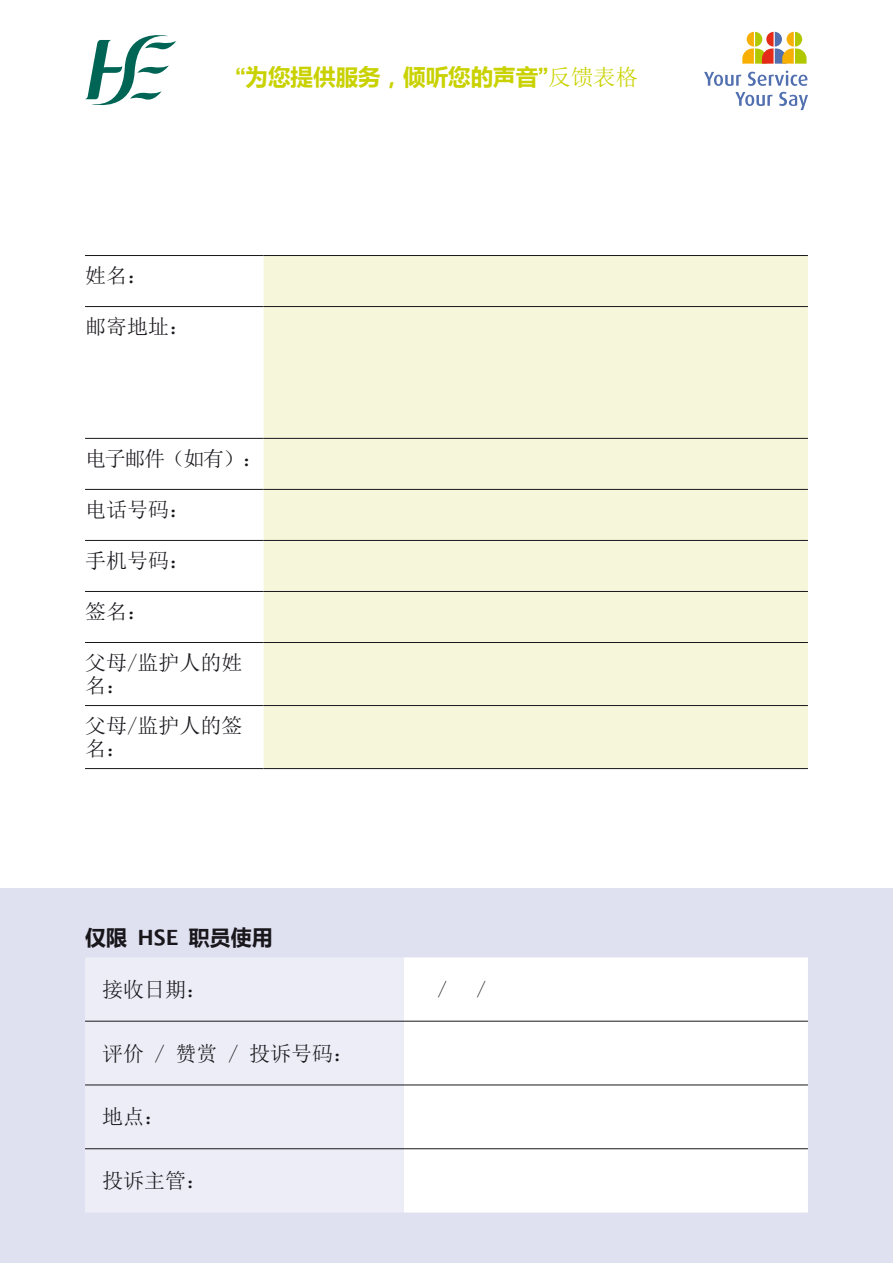
<style>
.page{position:relative;width:893px;height:1263px;background:#fff}
.page>*{position:absolute;margin:0;border:0;box-sizing:border-box;transform-origin:0 0}
.t1{font:700 22.5px "Sim Sun";color:#c9d200}
.t2{font:21px/22.5px "Sim Sun";color:#1a171c}
.Head_4_-_web{font:700 21px "Sim Sun";color:#1a171c}
.t3{font:19.5px "Sim Sun";color:#1a171c}
.s1{font-weight:400}
</style>
<div class="page">
<div style="left:0;top:889px;width:893px;height:374px;background:#dfe1f0"></div>
<svg style="left:85px;top:35px;width:91px;height:71px"></svg>
<svg style="left:704px;top:72px;width:37px;height:14px"></svg>
<svg style="left:748px;top:71px;width:60px;height:15px"></svg>
<svg style="left:735px;top:92px;width:38px;height:14px"></svg>
<svg style="left:779px;top:92px;width:29px;height:18px"></svg>
<svg style="left:742px;top:32px;width:64px;height:32px"></svg>
<div style="left:85px;top:958px;width:319px;height:254px;background:#ecedf6"></div>
<div style="left:404px;top:957px;width:404px;height:255px;background:#fff"></div>
<hr style="left:85px;top:1021px;width:319px;height:1px;background:#1a171c">
<hr style="left:404px;top:1021px;width:404px;height:1px;background:#1a171c">
<hr style="left:85px;top:1084px;width:319px;height:1px;background:#1a171c">
<hr style="left:404px;top:1084px;width:404px;height:1px;background:#1a171c">
<hr style="left:85px;top:1148px;width:319px;height:1px;background:#1a171c">
<hr style="left:404px;top:1148px;width:404px;height:1px;background:#1a171c">
<div style="left:264px;top:256px;width:544px;height:512px;background:#f5f6da"></div>
<hr style="left:85px;top:255px;width:179px;height:1px;background:#1a171c">
<hr style="left:264px;top:255px;width:544px;height:1px;background:#1a171c">
<hr style="left:85px;top:306px;width:179px;height:1px;background:#1a171c">
<hr style="left:264px;top:306px;width:544px;height:1px;background:#1a171c">
<hr style="left:85px;top:438px;width:179px;height:1px;background:#1a171c">
<hr style="left:264px;top:438px;width:544px;height:1px;background:#1a171c">
<hr style="left:85px;top:489px;width:179px;height:1px;background:#1a171c">
<hr style="left:264px;top:489px;width:544px;height:1px;background:#1a171c">
<hr style="left:85px;top:540px;width:179px;height:1px;background:#1a171c">
<hr style="left:264px;top:540px;width:544px;height:1px;background:#1a171c">
<hr style="left:85px;top:591px;width:179px;height:1px;background:#1a171c">
<hr style="left:264px;top:591px;width:544px;height:1px;background:#1a171c">
<hr style="left:85px;top:642px;width:179px;height:1px;background:#1a171c">
<hr style="left:264px;top:642px;width:544px;height:1px;background:#1a171c">
<hr style="left:85px;top:705px;width:179px;height:1px;background:#1a171c">
<hr style="left:264px;top:705px;width:544px;height:1px;background:#1a171c">
<hr style="left:85px;top:768px;width:179px;height:1px;background:#1a171c">
<hr style="left:264px;top:768px;width:544px;height:1px;background:#1a171c">
<p class="t1" style="left:236px;top:64px;width:404px">“为您提供服务，倾听您的声音”<span class="s1">反馈表格</span></p>
<p class="t2" style="left:85px;top:265px;width:64px">姓名：</p>
<p class="t2" style="left:85px;top:316px;width:106px">邮寄地址：</p>
<p class="t2" style="left:85px;top:447px;width:180px">电子邮件（如有）：</p>
<p class="t2" style="left:85px;top:498px;width:106px">电话号码：</p>
<p class="t2" style="left:85px;top:549px;width:106px">手机号码：</p>
<p class="t2" style="left:85px;top:600px;width:64px">签名：</p>
<p class="t2" style="left:85px;top:651px;width:159px">父母/监护人的姓名：</p>
<p class="t2" style="left:85px;top:714px;width:159px">父母/监护人的签名：</p>
<h4 class="Head_4_-_web" style="left:85px;top:925px;width:189px">仅限 HSE 职员使用</h4>
<p class="t2" style="left:102px;top:978px;width:106px">接收日期：</p>
<p class="t3" style="left:437px;top:979px;width:11px">/</p>
<p class="t3" style="left:476px;top:979px;width:11px">/</p>
<p class="t2" style="left:102px;top:1042px;width:253px">评价 / 赞赏 / 投诉号码：</p>
<p class="t2" style="left:102px;top:1105px;width:64px">地点：</p>
<p class="t2" style="left:102px;top:1169px;width:106px">投诉主管：</p>
</div>
